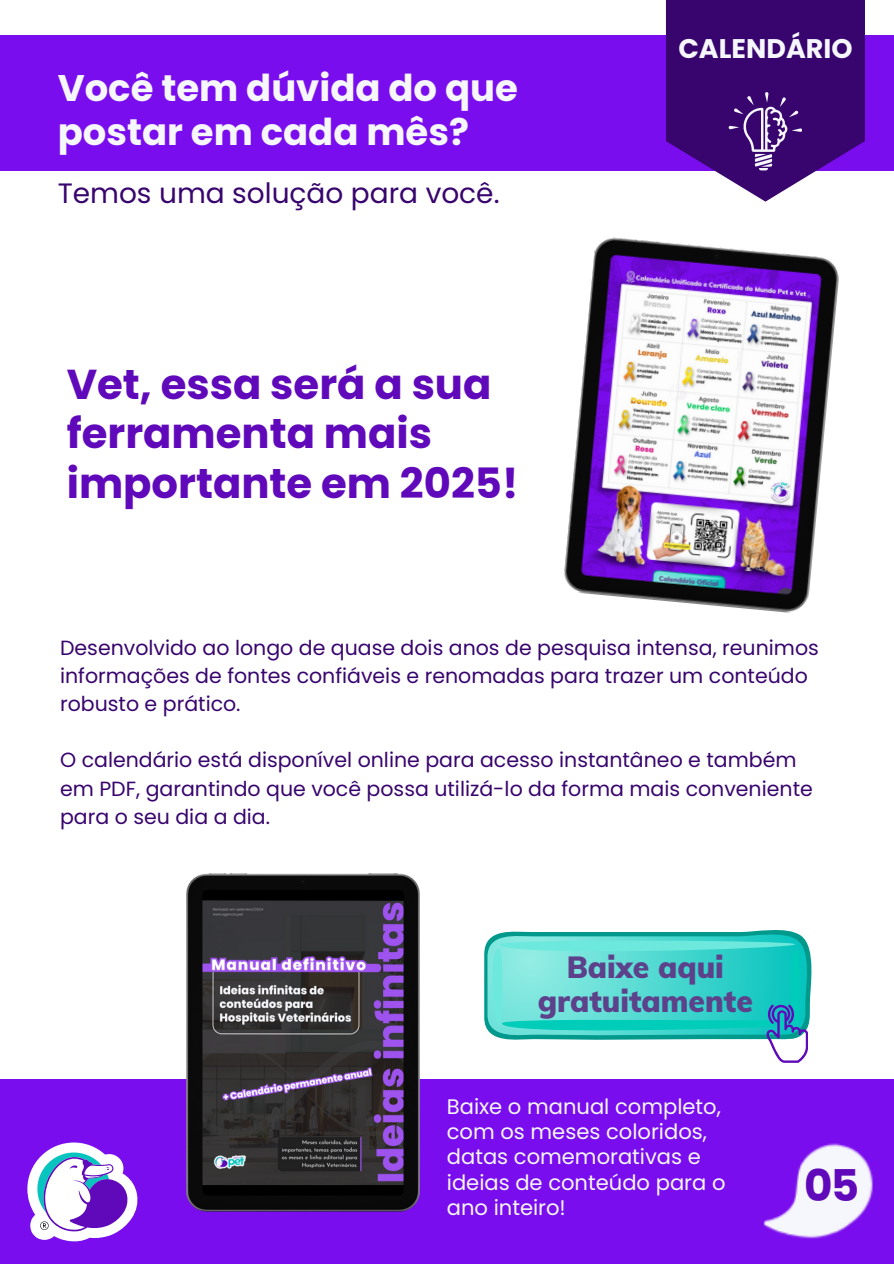
<style>
.page{position:relative;width:894px;height:1264px;background:#fff}
.page>*{position:absolute;margin:0;border:0;box-sizing:border-box;transform-origin:0 0}
.t1{font:700 43.65px "Poppins";color:#5f09ba}
.t2{font:700 41.7px/49.5px "Poppins";color:#5f09ba}
.t3{font:700 37.05px/43.8px "Poppins";color:#f6f7fc}
.t4{font:900 30px/33.9px "Muli";color:#5d418a;text-align:center}
.t5{font:28.05px "Poppins";color:#38056e}
.t6{font:700 26.85px "Poppins";color:#f6f7fc}
.t7{font:21px/25.2px "Poppins";color:#f6f7fc}
.t8{font:20.55px/28.2px "Poppins";color:#38056e}
</style>
<div class="page">
<div style="left:0;top:1078px;width:893px;height:185px;background:#7a0ded"></div>
<svg style="left:763px;top:1143px;width:110px;height:96px"></svg>
<svg style="left:27px;top:1142px;width:111px;height:99px"></svg>
<div style="left:0;top:35px;width:893px;height:135px;background:#7a0ded"></div>
<svg style="left:665px;top:0;width:199px;height:202px;fill:#38056e"></svg>
<svg style="left:728px;top:92px;width:73px;height:78px;background:#562c84"></svg>
<img style="left:564px;top:237px;width:275px;height:376px">
<img style="left:187px;top:873px;width:232px;height:338px">
<svg style="left:484px;top:930px;width:328px;height:132px"></svg>
<h5 class="t3" style="left:58px;top:66px;width:461px">Você tem dúvida do que postar em cada mês?</h5>
<p class="t5" style="left:58px;top:174px;width:443px">Temos uma solução para você.</p>
<h1 class="t2" style="left:67px;top:359px;width:453px">Vet, essa será a sua ferramenta mais importante em 2025!</h1>
<h2 class="t6" style="left:678px;top:30px;width:176px">CALENDÁRIO</h2>
<p class="t8" style="left:60px;top:633px;width:760px">Desenvolvido ao longo de quase dois anos de pesquisa intensa, reunimos informações de fontes confiáveis e renomadas para trazer um conteúdo robusto e prático.</p>
<p class="t8" style="left:60px;top:746px;width:754px">O calendário está disponível online para acesso instantâneo e também em PDF, garantindo que você possa utilizá-lo da forma mais conveniente para o seu dia a dia.</p>
<p class="t4" style="left:537px;top:949px;width:216px">Baixe aqui gratuitamente</p>
<p class="t7" style="left:446px;top:1093px;width:280px">Baixe o manual completo, com os meses coloridos, datas comemorativas e ideias de conteúdo para o ano inteiro!</p>
<h4 class="t1" style="left:804px;top:1154px;width:57px">05</h4>
</div>
